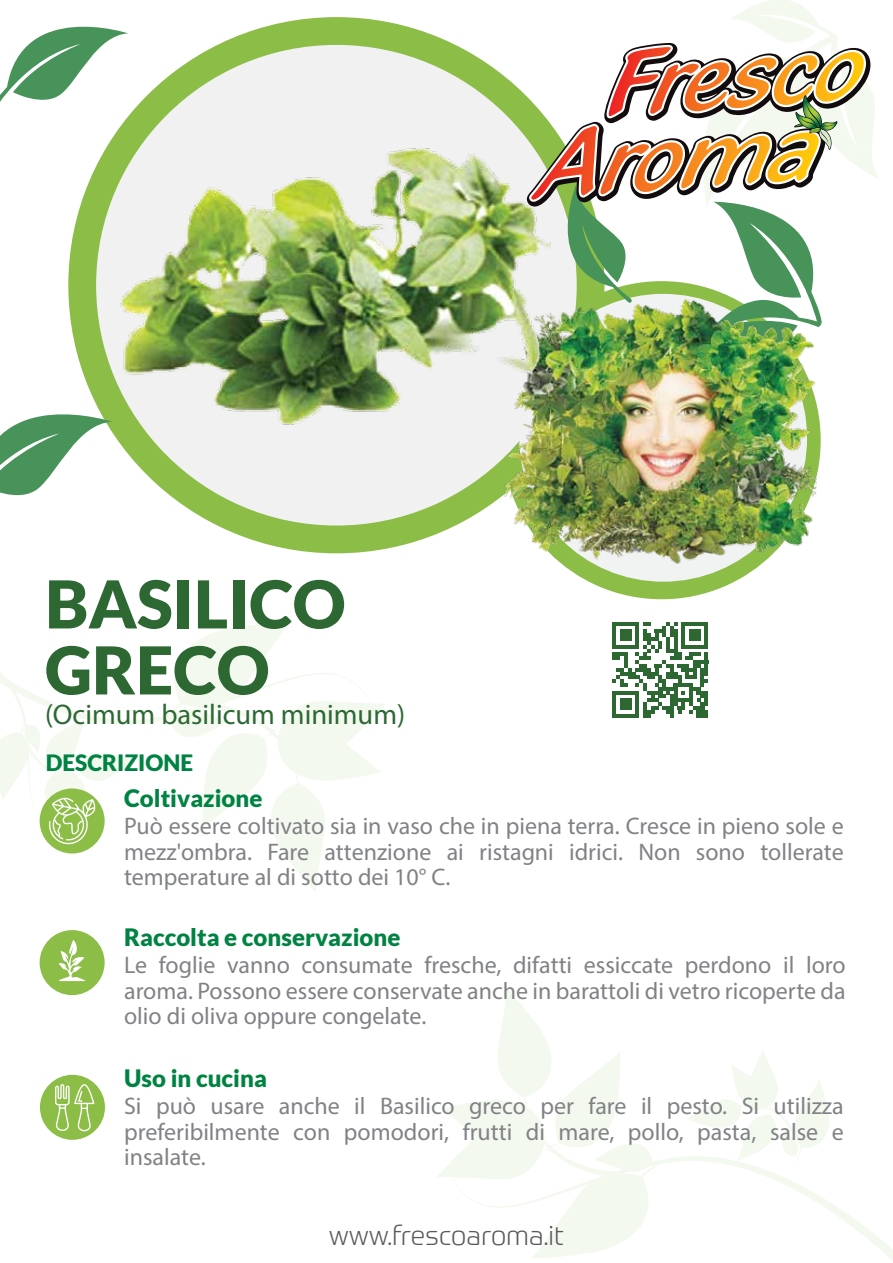
<style>
.page{position:relative;width:893px;height:1263px;background:#fff}
.page>*{position:absolute;margin:0;border:0;box-sizing:border-box;transform-origin:0 0}
.t1{font:900 66px/66px "Lato";color:#2d6833}
.t2{font:28.5px "Myriad Pro";color:#2d6833}
.t3{font:300 27.3px "Prometo W02";color:#58595b}
.t4{font:24px/25.5px "Myriad Pro";color:#808285;text-align:justify}
.t5{font:900 24px "Lato";color:#008342}
.t6{font:900 22.5px "Lato";color:#008342}
</style>
<div class="page">
<svg style="left:0;top:622px;width:385px;height:269px"></svg>
<div style="left:68px;top:17px;width:536px;height:536px;background:#8cbe47;border-radius:50%"></div>
<svg style="left:438px;top:990px;width:455px;height:271px"></svg>
<div style="left:40px;top:788px;width:65px;height:65px;background:#8cbe47;border-radius:50%"></div>
<svg style="left:48px;top:797px;width:48px;height:47px"></svg>
<svg style="left:0;top:26px;width:128px;height:76px"></svg>
<div style="left:96px;top:45px;width:481px;height:480px;background:#f1f1f2;border-radius:50%"></div>
<svg style="left:0;top:414px;width:64px;height:82px"></svg>
<svg style="left:609px;top:0;width:270px;height:263px"></svg>
<div style="left:40px;top:930px;width:65px;height:65px;background:#8cbe47;border-radius:50%"></div>
<svg style="left:59px;top:940px;width:27px;height:41px"></svg>
<img style="left:495px;top:263px;width:327px;height:318px">
<img style="left:64px;top:77px;width:545px;height:408px">
<div style="left:40px;top:1075px;width:65px;height:65px;background:#8cbe47;border-radius:50%"></div>
<svg style="left:55px;top:1084px;width:39px;height:47px"></svg>
<svg style="left:613px;top:622px;width:95px;height:95px"></svg>
<hr style="left:613px;top:714px;width:26px;height:3px;background:#2d6833">
<div style="left:620px;top:698px;width:12px;height:12px;background:#2d6833"></div>
<h1 class="t1" style="left:45px;top:570px;width:302px">BASILICO<br>GRECO</h1>
<p class="t2" style="left:45px;top:697px;width:362px">(Ocimum basilicum minimum)</p>
<p class="t6" style="left:46px;top:750px;width:149px">DESCRIZIONE</p>
<p class="t5" style="left:124px;top:784px;width:140px">Coltivazione</p>
<p class="t4" style="left:124px;top:813px;width:721px">Può essere coltivato sia in vaso che in piena terra. Cresce in pieno sole e mezz'ombra. Fare attenzione ai ristagni idrici. Non sono tollerate temperature al di sotto dei 10° C.</p>
<p class="t5" style="left:124px;top:923px;width:278px">Raccolta e conservazione</p>
<p class="t4" style="left:124px;top:952px;width:723px">Le foglie vanno consumate fresche, difatti essiccate perdono il loro aroma. Possono essere conservate anche in barattoli di vetro ricoperte da olio di oliva oppure congelate.</p>
<p class="t5" style="left:124px;top:1064px;width:144px">Uso in cucina</p>
<p class="t4" style="left:124px;top:1093px;width:721px">Si può usare anche il Basilico greco per fare il pesto. Si utilizza preferibilmente con pomodori, frutti di mare, pollo, pasta, salse e insalate.</p>
<p class="t3" style="left:329px;top:1219px;width:237px">www.frescoaroma.it</p>
</div>
